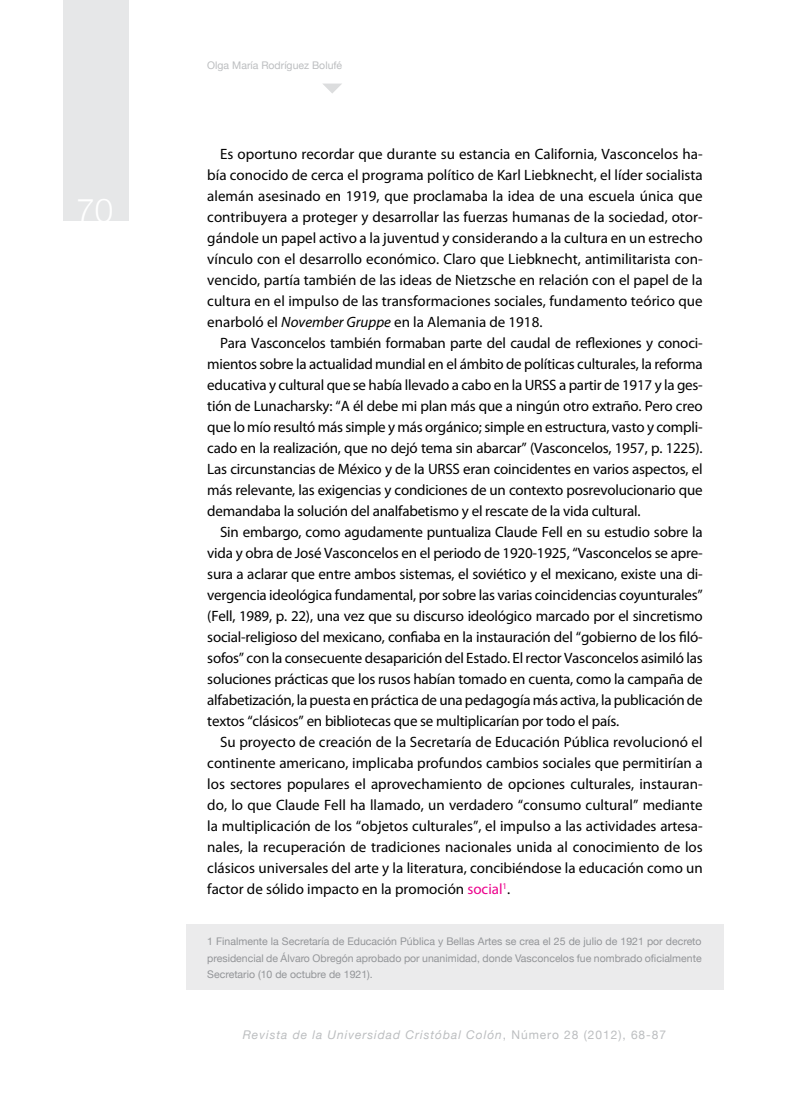
<style>
.page{position:relative;width:808px;height:1106px;background:#fff}
.page>*{position:absolute;margin:0;border:0;box-sizing:border-box;transform-origin:0 0}
.t1{font:300 33px "Helvetica Neue";color:#fff}
.t2{font:15px/21px "Myriad Pro";letter-spacing:-.005em;color:#000;text-align:justify}
.t3{font:italic 12px "Helvetica Neue";letter-spacing:.08em;color:#bcbec0}
.t4{font:10.5px/16.5px "Helvetica Neue";color:#939598;text-align:justify}
.t5{font:10.5px "Helvetica Neue";color:#bcbec0}
.s1{font-style:italic}
.s2{color:#ec008c}
.s3{font-style:normal}
</style>
<div class="page">
<svg style="left:323px;top:84px;width:19px;height:9px"></svg>
<div style="left:64px;top:0;width:65px;height:221px;background:#e6e7e8"></div>
<div style="left:186px;top:924px;width:538px;height:65px;background:#ebebec"></div>
<h1 class="t1" style="left:77px;top:190px;width:38px">70</h1>
<p class="t5" style="left:207px;top:59px;width:136px">Olga María Rodríguez Bolufé</p>
<p class="t2" style="left:207px;top:143px;width:497px;text-indent:13px">Es oportuno recordar que durante su estancia en California, Vasconcelos ha&shy;bía conocido de cerca el programa político de Karl Liebknecht, el líder socialista alemán asesinado en 1919, que proclamaba la idea de una escuela única que contribuyera a proteger y desarrollar las fuerzas humanas de la sociedad, otor&shy;gándole un papel activo a la juventud y considerando a la cultura en un estrecho vínculo con el desarrollo económico. Claro que Liebknecht, antimilitarista con&shy;vencido, partía también de las ideas de Nietzsche en relación con el papel de la cultura en el impulso de las transformaciones sociales, fundamento teórico que enarboló el <span class="s1">November Gruppe</span> en la Alemania de 1918.</p>
<p class="t2" style="left:207px;top:332px;width:497px;text-indent:13px">Para Vasconcelos también formaban parte del caudal de reflexiones y conoci&shy;mientos sobre la actualidad mundial en el ámbito de políticas culturales, la reforma educativa y cultural que se había llevado a cabo en la URSS a partir de 1917 y la ges&shy;tión de Lunacharsky: “A él debe mi plan más que a ningún otro extraño. Pero creo que lo mío resultó más simple y más orgánico; simple en estructura, vasto y compli&shy;cado en la realización, que no dejó tema sin abarcar” (Vasconcelos, 1957, p. 1225).<br>Las circunstancias de México y de la URSS eran coincidentes en varios aspectos, el más relevante, las exigencias y condiciones de un contexto posrevolucionario que demandaba la solución del analfabetismo y el rescate de la vida cultural.</p>
<p class="t2" style="left:207px;top:521px;width:497px;text-indent:13px">Sin embargo, como agudamente puntualiza Claude Fell en su estudio sobre la vida y obra de José Vasconcelos en el periodo de 1920-1925, “Vasconcelos se apre&shy;sura a aclarar que entre ambos sistemas, el soviético y el mexicano, existe una di&shy;vergencia ideológica fundamental, por sobre las varias coincidencias coyunturales” (Fell, 1989, p. 22), una vez que su discurso ideológico marcado por el sincretismo social-religioso del mexicano, confiaba en la instauración del “gobierno de los filó&shy;sofos” con la consecuente desaparición del Estado. El rector Vasconcelos asimiló las soluciones prácticas que los rusos habían tomado en cuenta, como la campaña de alfabetización, la puesta en práctica de una pedagogía más activa, la publicación de textos “clásicos” en bibliotecas que se multiplicarían por todo el país.</p>
<p class="t2" style="left:207px;top:731px;width:497px;text-indent:13px">Su proyecto de creación de la Secretaría de Educación Pública revolucionó el continente americano, implicaba profundos cambios sociales que permitirían a los sectores populares el aprovechamiento de opciones culturales, instauran&shy;do, lo que Claude Fell ha llamado, un verdadero “consumo cultural” mediante la multiplicación de los “objetos culturales”, el impulso a las actividades artesa&shy;nales, la recuperación de tradiciones nacionales unida al conocimiento de los clásicos universales del arte y la literatura, concibiéndose la educación como un factor de sólido impacto en la promoción <span class="s2">social</span><sup>1</sup>.</p>
<p class="t4" style="left:207px;top:933px;width:496px">1 Finalmente la Secretaría de Educación Pública y Bellas Artes se crea el 25 de julio de 1921 por decreto presidencial de Álvaro Obregón aprobado por unanimidad, donde Vasconcelos fue nombrado oficialmente Secretario (10 de octubre de 1921).</p>
<p class="t3" style="left:243px;top:1027px;width:425px">Revista de la Universidad Cristóbal Colón<span class="s3">, Número 28 (2012), 68-87</span></p>
</div>
